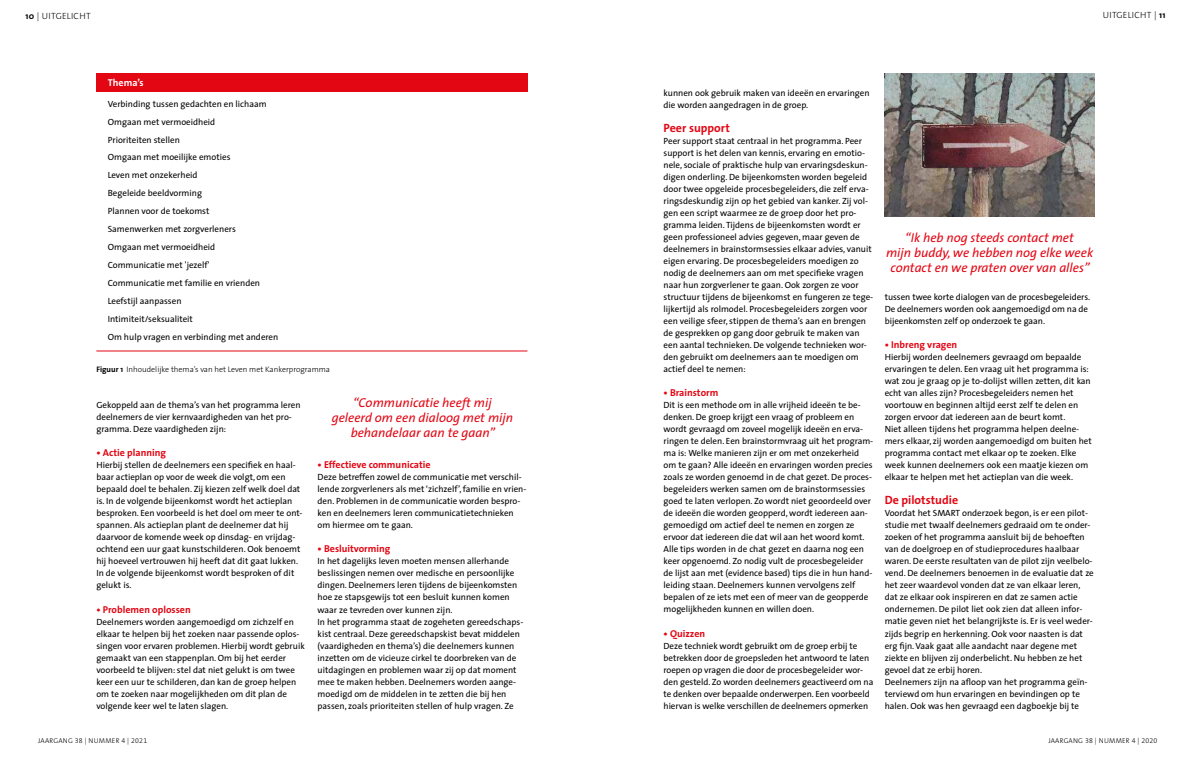
<style>
.page{position:relative;width:1191px;height:766px;background:#fff}
.page>*{position:absolute;margin:0;border:0;box-sizing:border-box;transform-origin:0 0}
.t1{font:italic 13px/15px "The Sans";color:#e30613;text-align:center}
.t2{font:700 12px "The Sans";color:#e30613}
.t3{font:700 10px "The Sans";color:#e30613}
.t4{font:700 10px "The Sans";color:#fff}
.t5{font:9px/12px "The Sans";color:#000}
.t6{font:300 9px "The Sans";letter-spacing:.03em;color:#000}
.t7{font:300 8px "The Sans";color:#000}
.t8{font:300 7px "The Sans";letter-spacing:.03em;color:#000}
.s1{font-weight:700}
.s2{font-family:"The Sans Light Expert";font-weight:400}
</style>
<div class="page">
<img style="left:884px;top:73px;width:210px;height:143px">
<div style="left:96px;top:73px;width:431px;height:19px;background:#e30613"></div>
<hr style="left:96px;top:350px;width:431px;height:1px;background:#e30613">
<p class="t6" style="left:26px;top:9px;width:67px"><span class="s1">10</span> | UITGELICHT</p>
<p class="t4" style="left:108px;top:74px;width:38px">Thema’s</p>
<p class="t5" style="left:108px;top:94px;width:172px;line-height:17.9px">Verbinding tussen gedachten en lichaam<br>Omgaan met vermoeidheid<br>Prioriteiten stellen<br>Omgaan met moeilijke emoties<br>Leven met onzekerheid<br>Begeleide beeldvorming<br>Plannen voor de toekomst<br>Samenwerken met zorgverleners<br>Omgaan met vermoeidheid<br>Communicatie met 'jezelf'<br>Communicatie met familie en vrienden<br>Leefstijl aanpassen<br>Intimiteit/seksualiteit<br>Om hulp vragen en verbinding met anderen</p>
<p class="t7" style="left:96px;top:362px;width:235px"><span class="s1">Figuur 1</span> Inhoudelijke thema’s van het Leven met Kankerprogramma</p>
<p class="t5" style="left:96px;top:399px;width:206px">Gekoppeld aan de thema’s van het programma leren deelnemers de vier kernvaardigheden van het pro&shy;gramma. Deze vaardigheden zijn:</p>
<p class="t3" style="left:96px;top:444px;width:71px">• Actie planning</p>
<p class="t5" style="left:96px;top:459px;width:208px">Hierbij stellen de deelnemers een specifiek en haal&shy;baar actieplan op voor de week die volgt, om een bepaald doel te behalen. Zij kiezen zelf welk doel dat is. In de volgende bijeenkomst wordt het actieplan besproken. Een voorbeeld is het doel om meer te ont&shy;spannen. Als actieplan plant de deelnemer dat hij daarvoor de komende week op dinsdag- en vrijdag&shy;ochtend een uur gaat kunstschilderen. Ook benoemt hij hoeveel vertrouwen hij heeft dat dit gaat lukken.<br>In de volgende bijeenkomst wordt besproken of dit gelukt is.</p>
<p class="t3" style="left:96px;top:600px;width:96px">• Problemen oplossen</p>
<p class="t5" style="left:96px;top:615px;width:210px">Deelnemers worden aangemoedigd om zichzelf en elkaar te helpen bij het zoeken naar passende oplos&shy;singen voor ervaren problemen. Hierbij wordt gebruik gemaakt van een stappenplan. Om bij het eerder voorbeeld te blijven: stel dat niet gelukt is om twee keer een uur te schilderen, dan kan de groep helpen om te zoeken naar mogelijkheden om dit plan de volgende keer wel te laten slagen.</p>
<p class="t8" style="left:38px;top:734px;width:110px">JAARGANG <span class="s2">38</span> | NUMMER <span class="s2">4</span> | <span class="s2">2021</span></p>
<h1 class="t1" style="left:332px;top:395px;width:183px">“Communicatie heeft mij geleerd om een dialoog met mijn behandelaar aan te gaan”</h1>
<p class="t3" style="left:317px;top:456px;width:115px">• Effectieve communicatie</p>
<p class="t5" style="left:317px;top:471px;width:210px">Deze betreffen zowel de communicatie met verschil&shy;lende zorgverleners als met ‘zichzelf’, familie en vrien&shy;den. Problemen in de communicatie worden bespro&shy;ken en deelnemers leren communicatietechnieken om hiermee om te gaan.</p>
<p class="t3" style="left:317px;top:540px;width:74px">• Besluitvorming</p>
<p class="t5" style="left:317px;top:555px;width:207px">In het dagelijks leven moeten mensen allerhande beslissingen nemen over medische en persoonlijke dingen. Deelnemers leren tijdens de bijeenkomsten hoe ze stapsgewijs tot een besluit kunnen komen waar ze tevreden over kunnen zijn.<br>In het programma staat de zogeheten gereedschaps&shy;kist centraal. Deze gereedschapskist bevat middelen (vaardigheden en thema’s) die deelnemers kunnen inzetten om de vicieuze cirkel te doorbreken van de uitdagingen en problemen waar zij op dat moment mee te maken hebben. Deelnemers worden aange&shy;moedigd om de middelen in te zetten die bij hen passen, zoals prioriteiten stellen of hulp vragen. Ze</p>
<p class="t6" style="left:1102px;top:7px;width:64px">UITGELICHT | <span class="s1">11</span></p>
<p class="t5" style="left:663px;top:87px;width:208px">kunnen ook gebruik maken van ideeën en ervaringen die worden aangedragen in de groep.</p>
<h2 class="t2" style="left:663px;top:118px;width:68px">Peer support</h2>
<p class="t5" style="left:663px;top:135px;width:211px">Peer support staat centraal in het programma. Peer support is het delen van kennis, ervaring en emotio&shy;nele, sociale of praktische hulp van ervaringsdeskun&shy;digen onderling. De bijeenkomsten worden begeleid door twee opgeleide procesbegeleiders, die zelf erva&shy;ringsdeskundig zijn op het gebied van kanker. Zij vol&shy;gen een script waarmee ze de groep door het pro&shy;gramma leiden. Tijdens de bijeenkomsten wordt er geen professioneel advies gegeven, maar geven de deelnemers in brainstormsessies elkaar advies, vanuit eigen ervaring. De procesbegeleiders moedigen zo nodig de deelnemers aan om met specifieke vragen naar hun zorgverlener te gaan. Ook zorgen ze voor structuur tijdens de bijeenkomst en fungeren ze tege&shy;lijkertijd als rolmodel. Procesbegeleiders zorgen voor een veilige sfeer, stippen de thema’s aan en brengen de gesprekken op gang door gebruik te maken van een aantal technieken. De volgende technieken wor&shy;den gebruikt om deelnemers aan te moedigen om actief deel te nemen:</p>
<p class="t3" style="left:663px;top:384px;width:56px">• Brainstorm</p>
<p class="t5" style="left:663px;top:399px;width:211px">Dit is een methode om in alle vrijheid ideeën te be&shy;denken. De groep krijgt een vraag of probleem en wordt gevraagd om zoveel mogelijk ideeën en erva&shy;ringen te delen. Een brainstormvraag uit het program&shy;ma is: Welke manieren zijn er om met onzekerheid om te gaan? Alle ideeën en ervaringen worden precies zoals ze worden genoemd in de chat gezet. De proces&shy;begeleiders werken samen om de brainstormsessies goed te laten verlopen. Zo wordt niet geoordeeld over de ideeën die worden geopperd, wordt iedereen aan&shy;gemoedigd om actief deel te nemen en zorgen ze ervoor dat iedereen die dat wil aan het woord komt.<br>Alle tips worden in de chat gezet en daarna nog een keer opgenoemd. Zo nodig vult de procesbegeleider de lijst aan met (evidence based) tips die in hun hand&shy;leiding staan. Deelnemers kunnen vervolgens zelf bepalen of ze iets met een of meer van de geopperde mogelijkheden kunnen en willen doen.</p>
<p class="t3" style="left:663px;top:624px;width:43px">• Quizzen</p>
<p class="t5" style="left:663px;top:639px;width:211px">Deze techniek wordt gebruikt om de groep erbij te betrekken door de groepsleden het antwoord te laten roepen op vragen die door de procesbegeleider wor&shy;den gesteld. Zo worden deelnemers geactiveerd om na te denken over bepaalde onderwerpen. Een voorbeeld hiervan is welke verschillen de deelnemers opmerken</p>
<h1 class="t1" style="left:886px;top:229px;width:209px">“Ik heb nog steeds contact met<br>mijn buddy, we hebben nog elke week contact en we praten over van alles”</h1>
<p class="t5" style="left:884px;top:291px;width:207px">tussen twee korte dialogen van de procesbegeleiders.<br>De deelnemers worden ook aangemoedigd om na de bijeenkomsten zelf op onderzoek te gaan.</p>
<p class="t3" style="left:884px;top:336px;width:74px">• Inbreng vragen</p>
<p class="t5" style="left:884px;top:351px;width:209px">Hierbij worden deelnemers gevraagd om bepaalde ervaringen te delen. Een vraag uit het programma is: wat zou je graag op je to-dolijst willen zetten, dit kan echt van alles zijn? Procesbegeleiders nemen het voortouw en beginnen altijd eerst zelf te delen en zorgen ervoor dat iedereen aan de beurt komt.<br>Niet alleen tijdens het programma helpen deelne&shy;mers elkaar, zij worden aangemoedigd om buiten het programma contact met elkaar op te zoeken. Elke week kunnen deelnemers ook een maatje kiezen om elkaar te helpen met het actieplan van die week.</p>
<h2 class="t2" style="left:884px;top:490px;width:75px">De pilotstudie</h2>
<p class="t5" style="left:884px;top:507px;width:211px">Voordat het SMART onderzoek begon, is er een pilot&shy;studie met twaalf deelnemers gedraaid om te onder&shy;zoeken of het programma aansluit bij de behoeften van de doelgroep en of studieprocedures haalbaar waren. De eerste resultaten van de pilot zijn veelbelo&shy;vend. De deelnemers benoemen in de evaluatie dat ze het zeer waardevol vonden dat ze van elkaar leren, dat ze elkaar ook inspireren en dat ze samen actie ondernemen. De pilot liet ook zien dat alleen infor&shy;matie geven niet het belangrijkste is. Er is veel weder&shy;zijds begrip en herkenning. Ook voor naasten is dat erg fijn. Vaak gaat alle aandacht naar degene met ziekte en blijven zij onderbelicht. Nu hebben ze het gevoel dat ze erbij horen.<br>Deelnemers zijn na afloop van het programma geïn&shy;terviewd om hun ervaringen en bevindingen op te halen. Ook was hen gevraagd een dagboekje bij te</p>
<p class="t8" style="left:1048px;top:734px;width:110px">JAARGANG <span class="s2">38</span> | NUMMER <span class="s2">4</span> | <span class="s2">2020</span></p>
</div>
